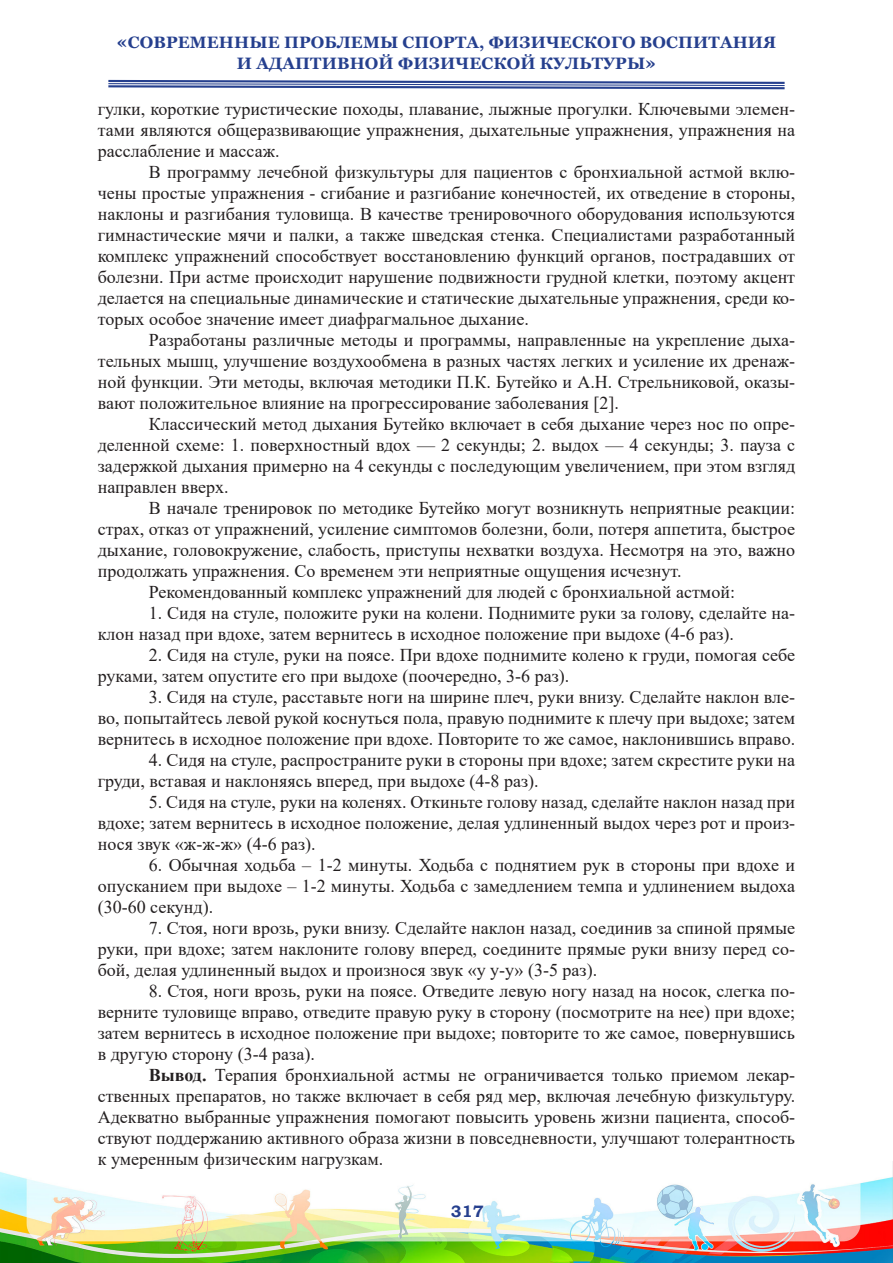
<style>
.page{position:relative;width:893px;height:1263px;background:#fff}
.page>*{position:absolute;margin:0;border:0;box-sizing:border-box;transform-origin:0 0}
.t1{font:18px/21px "Times New Roman";color:#231f20;text-align:justify}
.t2{font:700 16.5px/21.6px "Georgia";letter-spacing:.01em;color:#253f8e;text-align:center}
.t3{font:700 16.5px "Bookman Old Style";color:#253f8e}
.s1{font-size:18px}
.s2{font-weight:700}
</style>
<div class="page">
<img style="left:0;top:1161px;width:893px;height:102px">
<svg style="left:108px;top:79px;width:677px;height:11px"></svg>
<p class="t2" style="left:117px;top:31px;width:661px"><span class="s1">«</span>СОВРЕМЕННЫЕ ПРОБЛЕМЫ СПОРТА, ФИЗИЧЕСКОГО ВОСПИТАНИЯ<br>И АДАПТИВНОЙ ФИЗИЧЕСКОЙ КУЛЬТУРЫ<span class="s1">»</span></p>
<p class="t1" style="left:98px;top:97px;width:699px">гулки, короткие туристические походы, плавание, лыжные прогулки. Ключевыми элемен&shy;тами являются общеразвивающие упражнения, дыхательные упражнения, упражнения на расслабление и массаж.</p>
<p class="t1" style="left:98px;top:160px;width:699px;text-indent:51px">В программу лечебной физкультуры для пациентов с бронхиальной астмой вклю&shy;чены простые упражнения - сгибание и разгибание конечностей, их отведение в стороны, наклоны и разгибания туловища. В качестве тренировочного оборудования используются гимнастические мячи и палки, а также шведская стенка. Специалистами разработанный комплекс упражнений способствует восстановлению функций органов, пострадавших от болезни. При астме происходит нарушение подвижности грудной клетки, поэтому акцент делается на специальные динамические и статические дыхательные упражнения, среди ко&shy;торых особое значение имеет диафрагмальное дыхание.</p>
<p class="t1" style="left:98px;top:328px;width:699px;text-indent:51px">Разработаны различные методы и программы, направленные на укрепление дыха&shy;тельных мышц, улучшение воздухообмена в разных частях легких и усиление их дренаж&shy;ной функции. Эти методы, включая методики П.К. Бутейко и А.Н. Стрельниковой, оказы&shy;вают положительное влияние на прогрессирование заболевания [2].</p>
<p class="t1" style="left:98px;top:412px;width:699px;text-indent:51px">Классический метод дыхания Бутейко включает в себя дыхание через нос по опре&shy;деленной схеме: 1. поверхностный вдох — 2 секунды; 2. выдох — 4 секунды; 3. пауза с задержкой дыхания примерно на 4 секунды с последующим увеличением, при этом взгляд направлен вверх.</p>
<p class="t1" style="left:98px;top:496px;width:699px;text-indent:51px">В начале тренировок по методике Бутейко могут возникнуть неприятные реакции: страх, отказ от упражнений, усиление симптомов болезни, боли, потеря аппетита, быстрое дыхание, головокружение, слабость, приступы нехватки воздуха. Несмотря на это, важно продолжать упражнения. Со временем эти неприятные ощущения исчезнут.</p>
<p class="t1" style="left:149px;top:580px;width:588px">Рекомендованный комплекс упражнений для людей с бронхиальной астмой:</p>
<p class="t1" style="left:98px;top:601px;width:699px;text-indent:51px">1. Сидя на стуле, положите руки на колени. Поднимите руки за голову, сделайте на&shy;клон назад при вдохе, затем вернитесь в исходное положение при выдохе (4-6 раз).</p>
<p class="t1" style="left:98px;top:643px;width:699px;text-indent:51px">2. Сидя на стуле, руки на поясе. При вдохе поднимите колено к груди, помогая себе руками, затем опустите его при выдохе (поочередно, 3-6 раз).</p>
<p class="t1" style="left:98px;top:685px;width:699px;text-indent:51px">3. Сидя на стуле, расставьте ноги на ширине плеч, руки внизу. Сделайте наклон вле&shy;во, попытайтесь левой рукой коснуться пола, правую поднимите к плечу при выдохе; затем вернитесь в исходное положение при вдохе. Повторите то же самое, наклонившись вправо.</p>
<p class="t1" style="left:98px;top:748px;width:699px;text-indent:51px">4. Сидя на стуле, распространите руки в стороны при вдохе; затем скрестите руки на груди, вставая и наклоняясь вперед, при выдохе (4-8 раз).</p>
<p class="t1" style="left:98px;top:790px;width:699px;text-indent:51px">5. Сидя на стуле, руки на коленях. Откиньте голову назад, сделайте наклон назад при вдохе; затем вернитесь в исходное положение, делая удлиненный выдох через рот и произ&shy;нося звук «ж-ж-ж» (4-6 раз).</p>
<p class="t1" style="left:98px;top:853px;width:699px;text-indent:51px">6. Обычная ходьба – 1-2 минуты. Ходьба с поднятием рук в стороны при вдохе и опусканием при выдохе – 1-2 минуты. Ходьба с замедлением темпа и удлинением выдоха (30-60 секунд).</p>
<p class="t1" style="left:98px;top:916px;width:699px;text-indent:51px">7. Стоя, ноги врозь, руки внизу. Сделайте наклон назад, соединив за спиной прямые руки, при вдохе; затем наклоните голову вперед, соедините прямые руки внизу перед со&shy;бой, делая удлиненный выдох и произнося звук «у у-у» (3-5 раз).</p>
<p class="t1" style="left:98px;top:979px;width:699px;text-indent:51px">8. Стоя, ноги врозь, руки на поясе. Отведите левую ногу назад на носок, слегка по&shy;верните туловище вправо, отведите правую руку в сторону (посмотрите на нее) при вдохе; затем вернитесь в исходное положение при выдохе; повторите то же самое, повернувшись в другую сторону (3-4 раза).</p>
<p class="t1" style="left:98px;top:1063px;width:699px;text-indent:51px"><span class="s2">Вывод.</span> Терапия бронхиальной астмы не ограничивается только приемом лекар&shy;ственных препаратов, но также включает в себя ряд мер, включая лечебную физкультуру.<br>Адекватно выбранные упражнения помогают повысить уровень жизни пациента, способ&shy;ствуют поддержанию активного образа жизни в повседневности, улучшают толерантность к умеренным физическим нагрузкам.</p>
<p class="t3" style="left:451px;top:1200px;width:34px">317</p>
</div>
